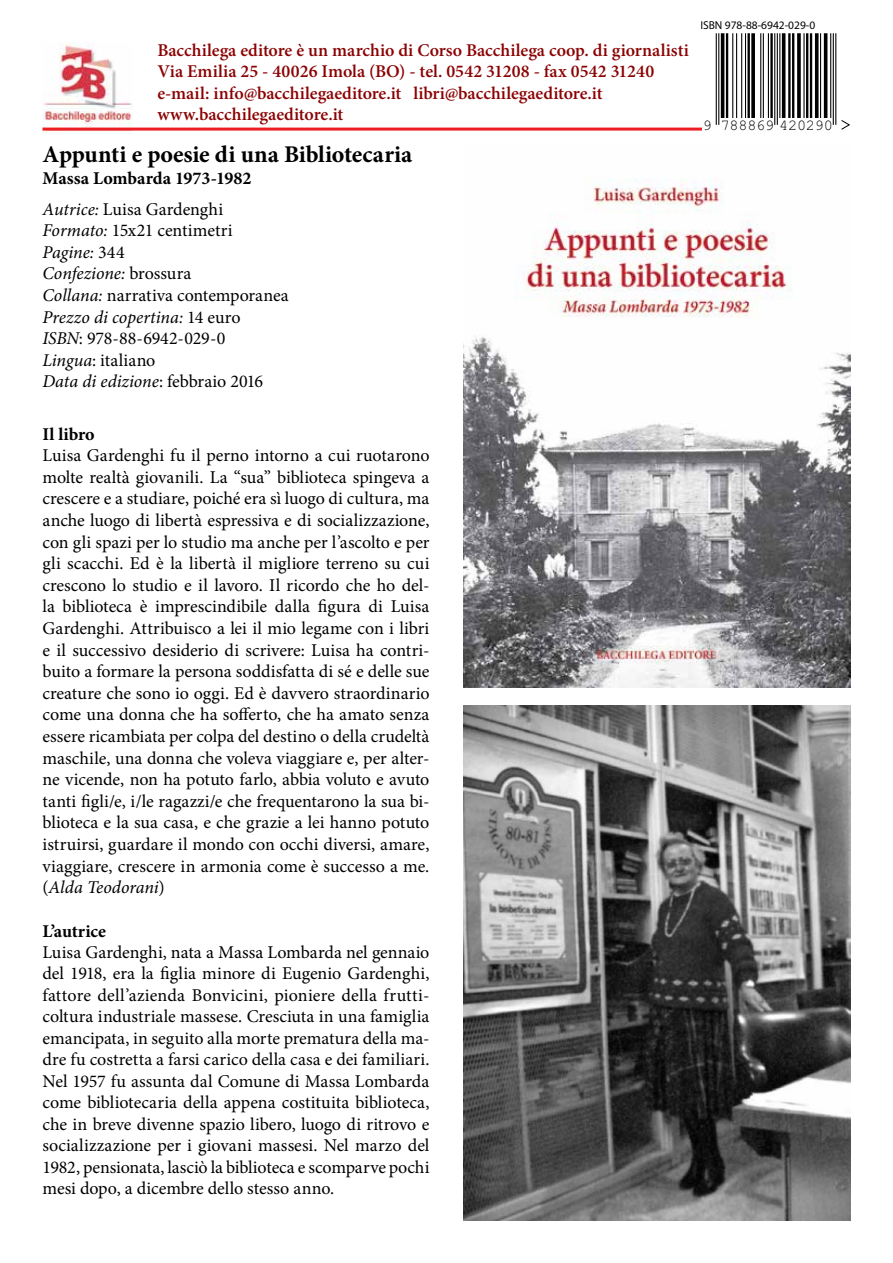
<style>
.page{position:relative;width:893px;height:1263px;background:#fff}
.page>*{position:absolute;margin:0;border:0;box-sizing:border-box;transform-origin:0 0}
.t1{font:700 24px "Minion Pro";letter-spacing:-.005em;color:#000}
.t2{font:18px/21.6px "Minion Pro";letter-spacing:-.005em;color:#000;text-align:justify}
.t3{font:600 18px/21.6px "Minion Pro";color:#8b0304}
.t4{font:700 18px/30.6px "Minion Pro";letter-spacing:-.005em;color:#000}
.t5{font:15.3px "Helvetica";letter-spacing:-.015em;color:#000}
.t6{font:11.4px "Courier";color:#000}
.s1{font-weight:400;font-style:italic}
.s2{font-weight:400}
.s3{font-style:italic}
</style>
<div class="page">
<img style="left:43px;top:43px;width:90px;height:92px">
<hr style="left:43px;top:128px;width:807px;height:3px;background:#ed1d24">
<img style="left:464px;top:178px;width:386px;height:510px">
<svg style="left:702px;top:33px;width:138px;height:98px"></svg>
<hr style="left:716px;top:33px;width:1px;height:92px;background:#000">
<hr style="left:718px;top:33px;width:1px;height:92px;background:#000">
<hr style="left:721px;top:33px;width:3px;height:85px;background:#000">
<hr style="left:726px;top:33px;width:2px;height:85px;background:#000">
<hr style="left:732px;top:33px;width:1px;height:85px;background:#000">
<hr style="left:736px;top:33px;width:1px;height:85px;background:#000">
<hr style="left:741px;top:33px;width:1px;height:85px;background:#000">
<hr style="left:745px;top:33px;width:1px;height:85px;background:#000">
<hr style="left:747px;top:33px;width:3px;height:85px;background:#000">
<svg style="left:751px;top:33px;width:4px;height:85px"></svg>
<hr style="left:760px;top:33px;width:1px;height:85px;background:#000">
<hr style="left:763px;top:33px;width:1px;height:85px;background:#000">
<hr style="left:768px;top:33px;width:1px;height:85px;background:#000">
<hr style="left:770px;top:33px;width:3px;height:85px;background:#000">
<hr style="left:774px;top:33px;width:1px;height:92px;background:#000">
<hr style="left:777px;top:33px;width:1px;height:92px;background:#000">
<hr style="left:779px;top:33px;width:1px;height:85px;background:#000">
<hr style="left:782px;top:33px;width:3px;height:85px;background:#000">
<hr style="left:788px;top:33px;width:3px;height:85px;background:#000">
<hr style="left:792px;top:33px;width:2px;height:85px;background:#000">
<svg style="left:797px;top:33px;width:4px;height:85px"></svg>
<hr style="left:803px;top:33px;width:2px;height:85px;background:#000">
<hr style="left:806px;top:33px;width:2px;height:85px;background:#000">
<hr style="left:810px;top:33px;width:2px;height:85px;background:#000">
<hr style="left:815px;top:33px;width:3px;height:85px;background:#000">
<hr style="left:820px;top:33px;width:1px;height:85px;background:#000">
<hr style="left:824px;top:33px;width:3px;height:85px;background:#000">
<hr style="left:830px;top:33px;width:1px;height:85px;background:#000">
<hr style="left:833px;top:33px;width:1px;height:92px;background:#000">
<hr style="left:835px;top:33px;width:1px;height:92px;background:#000">
<svg style="left:840px;top:120px;width:10px;height:11px"></svg>
<img style="left:463px;top:706px;width:387px;height:514px">
<p class="t3" style="left:157px;top:39px;width:533px">Bacchilega editore è un marchio di Corso Bacchilega coop. di giornalisti Via Emilia 25 - 40026 Imola (BO) - tel. 0542 31208 - fax 0542 31240 e-mail: info@bacchilegaeditore.it libri@bacchilegaeditore.it www.bacchilegaeditore.it</p>
<h1 class="t1" style="left:43px;top:138px;width:371px">Appunti e poesie di una Bibliotecaria</h1>
<p class="t4" style="left:43px;top:163px;width:210px">Massa Lombarda 1973-1982<br><span class="s1">Autrice:</span> <span class="s2">Luisa Gardenghi</span></p>
<p class="t2" style="left:43px;top:220px;width:248px;text-align:left"><span class="s3">Formato:</span> 15x21 centimetri<br><span class="s3">Pagine:</span> 344<br><span class="s3">Confezione:</span> brossura<br><span class="s3">Collana:</span> narrativa contemporanea<br><span class="s3">Prezzo di copertina:</span> 14 euro<br><span class="s3">ISBN</span>: 978-88-6942-029-0<br><span class="s3">Lingua</span>: italiano<br><span class="s3">Data di edizione</span>: febbraio 2016</p>
<p class="t4" style="left:43px;top:418px;width:54px">Il libro</p>
<p class="t2" style="left:43px;top:445px;width:388px">Luisa Gardenghi fu il perno intorno a cui ruotarono molte realtà giovanili. La “sua” biblioteca spingeva a crescere e a studiare, poiché era sì luogo di cultura, ma anche luogo di libertà espressiva e di socializzazione, con gli spazi per lo studio ma anche per l’ascolto e per gli scacchi. Ed è la libertà il migliore terreno su cui crescono lo studio e il lavoro. Il ricordo che ho del&shy;la biblioteca è imprescindibile dalla figura di Luisa Gardenghi. Attribuisco a lei il mio legame con i libri e il successivo desiderio di scrivere: Luisa ha contri&shy;buito a formare la persona soddisfatta di sé e delle sue creature che sono io oggi. Ed è davvero straordinario come una donna che ha sofferto, che ha amato senza essere ricambiata per colpa del destino o della crudeltà maschile, una donna che voleva viaggiare e, per alter&shy;ne vicende, non ha potuto farlo, abbia voluto e avuto tanti figli/e, i/le ragazzi/e che frequentarono la sua bi&shy;blioteca e la sua casa, e che grazie a lei hanno potuto istruirsi, guardare il mondo con occhi diversi, amare, viaggiare, crescere in armonia come è successo a me. (<span class="s3">Alda Teodorani</span>)</p>
<p class="t4" style="left:43px;top:915px;width:65px">L’autrice</p>
<p class="t2" style="left:43px;top:941px;width:388px">Luisa Gardenghi, nata a Massa Lombarda nel gennaio del 1918, era la figlia minore di Eugenio Gardenghi, fattore dell’azienda Bonvicini, pioniere della frutti&shy;coltura industriale massese. Cresciuta in una famiglia emancipata, in seguito alla morte prematura della ma&shy;dre fu costretta a farsi carico della casa e dei familiari.<br>Nel 1957 fu assunta dal Comune di Massa Lombarda come bibliotecaria della appena costituita biblioteca, che in breve divenne spazio libero, luogo di ritrovo e socializzazione per i giovani massesi. Nel marzo del 1982, pensionata, lasciò la biblioteca e scomparve pochi mesi dopo, a dicembre dello stesso anno.</p>
<p class="t6" style="left:700px;top:19px;width:116px">ISBN 978-88-6942-029-0</p>
<p class="t5" style="left:703px;top:116px;width:131px">9 788869 420290</p>
</div>
